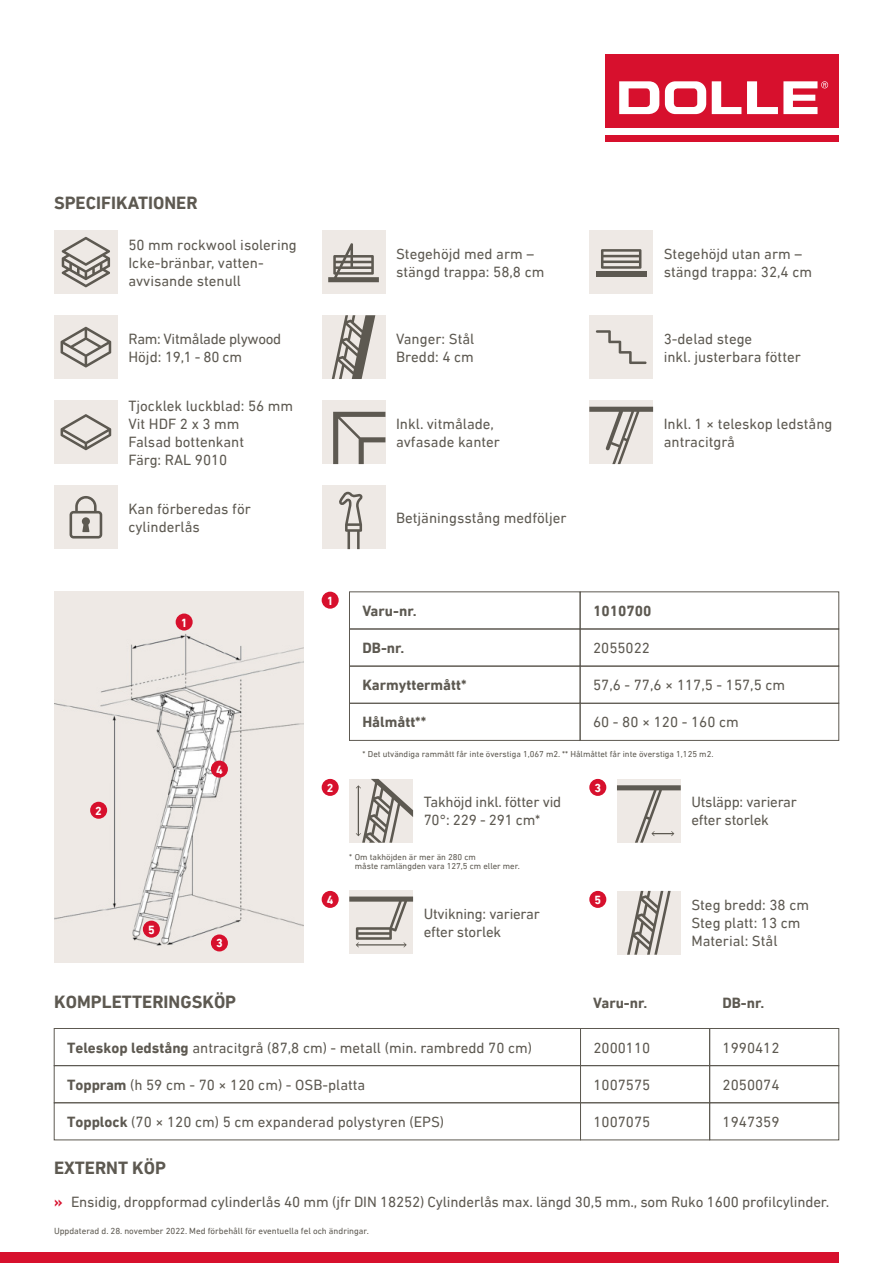
<style>
.page{position:relative;width:893px;height:1263px;background:#fff}
.page>*{position:absolute;margin:0;border:0;box-sizing:border-box;transform-origin:0 0}
.t1{font:700 18px "DIN Next LT Pro";color:#5d5951}
.t2{font:15px/18px "DIN Next LT Pro";color:#5d5951}
.t3{font:700 15px "DIN Next LT Pro";color:#5d5951}
.t4{font:15px/18px "DIN Next LT Pro";letter-spacing:-.02em;color:#5d5951}
.t5{font:700 12px "DIN Next LT Pro";color:#fff}
.t6{font:9px "DIN Next LT Pro";color:#5d5951}
.t7{font:8.7px/9px "DIN Next LT Pro";color:#5d5951}
.s1{font-weight:700}
.s2{font-weight:700;color:#d7102d}
</style>
<div class="page">
<div style="left:322px;top:400px;width:63px;height:64px;background:#eee9e5"></div>
<svg style="left:333px;top:412px;width:52px;height:52px"></svg>
<svg style="left:589px;top:400px;width:64px;height:7px"></svg>
<svg style="left:589px;top:407px;width:64px;height:57px;background:#cfcac5"></svg>
<div style="left:322px;top:315px;width:63px;height:64px;background:#eee9e5"></div>
<svg style="left:332px;top:315px;width:43px;height:64px"></svg>
<div style="left:54px;top:400px;width:64px;height:64px;background:#eee9e5"></div>
<svg style="left:61px;top:414px;width:50px;height:36px"></svg>
<div style="left:589px;top:315px;width:64px;height:64px;background:#eee9e5"></div>
<svg style="left:596px;top:330px;width:50px;height:34px"></svg>
<div style="left:54px;top:315px;width:64px;height:64px;background:#eee9e5"></div>
<svg style="left:61px;top:327px;width:50px;height:40px"></svg>
<div style="left:589px;top:230px;width:64px;height:64px;background:#eee9e5"></div>
<div style="left:596px;top:271px;width:50px;height:5px;background:#5d5951"></div>
<svg style="left:601px;top:249px;width:40px;height:20px"></svg>
<div style="left:322px;top:230px;width:63px;height:64px;background:#eee9e5"></div>
<svg style="left:328px;top:243px;width:51px;height:39px"></svg>
<div style="left:54px;top:230px;width:64px;height:64px;background:#eee9e5"></div>
<svg style="left:62px;top:237px;width:48px;height:50px"></svg>
<div style="left:617px;top:891px;width:64px;height:64px;background:#eee9e5"></div>
<svg style="left:627px;top:891px;width:44px;height:64px"></svg>
<div style="left:617px;top:779px;width:64px;height:64px;background:#eee9e5"></div>
<svg style="left:617px;top:785px;width:64px;height:58px"></svg>
<div style="left:349px;top:890px;width:64px;height:64px;background:#eee9e5"></div>
<svg style="left:349px;top:896px;width:64px;height:51px"></svg>
<img style="left:54px;top:592px;width:250px;height:370px">
<div style="left:349px;top:779px;width:64px;height:64px;background:#eee9e5"></div>
<svg style="left:356px;top:779px;width:57px;height:64px"></svg>
<div style="left:322px;top:592px;width:17px;height:17px;background:#d7102d;border-radius:50%"></div>
<div style="left:176px;top:613px;width:17px;height:17px;background:#d7102d;border-radius:50%"></div>
<div style="left:322px;top:779px;width:17px;height:17px;background:#d7102d;border-radius:50%"></div>
<div style="left:90px;top:802px;width:17px;height:17px;background:#d7102d;border-radius:50%"></div>
<div style="left:322px;top:891px;width:17px;height:17px;background:#d7102d;border-radius:50%"></div>
<div style="left:211px;top:761px;width:17px;height:17px;background:#d7102d;border-radius:50%"></div>
<div style="left:589px;top:779px;width:17px;height:17px;background:#d7102d;border-radius:50%"></div>
<div style="left:211px;top:934px;width:17px;height:17px;background:#d7102d;border-radius:50%"></div>
<div style="left:589px;top:891px;width:17px;height:17px;background:#d7102d;border-radius:50%"></div>
<div style="left:143px;top:921px;width:17px;height:17px;background:#d7102d;border-radius:50%"></div>
<div style="left:349px;top:592px;width:231px;height:37px;border:1px solid #5d5951"></div>
<div style="left:349px;top:703px;width:231px;height:38px;border:1px solid #5d5951"></div>
<div style="left:349px;top:666px;width:231px;height:37px;border:1px solid #5d5951"></div>
<div style="left:349px;top:629px;width:231px;height:37px;border:1px solid #5d5951"></div>
<div style="left:580px;top:592px;width:259px;height:37px;border:1px solid #5d5951"></div>
<div style="left:580px;top:703px;width:259px;height:38px;border:1px solid #5d5951"></div>
<div style="left:580px;top:666px;width:259px;height:37px;border:1px solid #5d5951"></div>
<div style="left:580px;top:629px;width:259px;height:37px;border:1px solid #5d5951"></div>
<div style="left:54px;top:1065px;width:527px;height:38px;border:1px solid #5d5951"></div>
<div style="left:54px;top:1028px;width:527px;height:38px;border:1px solid #5d5951"></div>
<div style="left:580px;top:1065px;width:130px;height:38px;border:1px solid #5d5951"></div>
<div style="left:709px;top:1065px;width:130px;height:38px;border:1px solid #5d5951"></div>
<div style="left:580px;top:1028px;width:130px;height:38px;border:1px solid #5d5951"></div>
<div style="left:709px;top:1028px;width:130px;height:38px;border:1px solid #5d5951"></div>
<div style="left:54px;top:485px;width:64px;height:64px;background:#eee9e5"></div>
<svg style="left:70px;top:496px;width:32px;height:42px"></svg>
<div style="left:322px;top:485px;width:63px;height:64px;background:#eee9e5"></div>
<svg style="left:339px;top:492px;width:24px;height:57px"></svg>
<div style="left:605px;top:54px;width:234px;height:87px;background:#d7102d"></div>
<div style="left:605px;top:128px;width:234px;height:6px;background:#fff"></div>
<svg style="left:619px;top:81px;width:209px;height:33px"></svg>
<div style="left:0;top:1252px;width:839px;height:11px;background:#d7102d"></div>
<p class="t1" style="left:54px;top:192px;width:145px">SPECIFIKATIONER</p>
<p class="t2" style="left:128px;top:235px;width:170px">50 mm rockwool isolering<br>Icke-bränbar, vatten&shy;avvisande stenull</p>
<p class="t4" style="left:128px;top:329px;width:154px">Ram: Vitmålade plywood<br>Höjd: 19,1 - 80 cm</p>
<p class="t2" style="left:128px;top:396px;width:166px">Tjocklek luckblad: 56 mm<br>Vit HDF 2 x 3 mm<br>Falsad bottenkant<br>Färg: RAL 9010</p>
<p class="t2" style="left:128px;top:500px;width:124px">Kan förberedas för cylinderlås</p>
<p class="t5" style="left:181px;top:615px;width:8px">1</p>
<p class="t5" style="left:95px;top:804px;width:8px">2</p>
<p class="t5" style="left:148px;top:922px;width:8px">5</p>
<p class="t5" style="left:216px;top:762px;width:8px">4</p>
<p class="t5" style="left:216px;top:936px;width:8px">3</p>
<p class="t2" style="left:396px;top:244px;width:150px">Stegehöjd med arm – stängd trappa: 58,8 cm</p>
<p class="t2" style="left:664px;top:244px;width:150px">Stegehöjd utan arm – stängd trappa: 32,4 cm</p>
<p class="t2" style="left:396px;top:329px;width:80px">Vanger: Stål<br>Bredd: 4 cm</p>
<p class="t2" style="left:664px;top:329px;width:139px">3-delad stege<br>inkl. justerbara fötter</p>
<p class="t2" style="left:396px;top:414px;width:106px">Inkl. vitmålade, avfasade kanter</p>
<p class="t2" style="left:664px;top:414px;width:170px">Inkl. 1 × teleskop ledstång antracitgrå</p>
<p class="t2" style="left:396px;top:509px;width:172px">Betjäningsstång medföljer</p>
<p class="t5" style="left:327px;top:593px;width:8px">1</p>
<p class="t5" style="left:327px;top:781px;width:8px">2</p>
<p class="t5" style="left:327px;top:893px;width:8px">4</p>
<p class="t3" style="left:362px;top:602px;width:56px">Varu-nr.</p>
<p class="t3" style="left:593px;top:602px;width:60px">1010700</p>
<p class="t3" style="left:362px;top:639px;width:44px">DB-nr.</p>
<p class="t2" style="left:593px;top:639px;width:58px">2055022</p>
<p class="t3" style="left:362px;top:676px;width:106px">Karmyttermått*</p>
<p class="t2" style="left:593px;top:676px;width:194px">57,6 - 77,6 × 117,5 - 157,5 cm</p>
<p class="t3" style="left:362px;top:714px;width:65px">Hålmått**</p>
<p class="t2" style="left:593px;top:713px;width:147px">60 - 80 × 120 - 160 cm</p>
<p class="t7" style="left:362px;top:750px;width:353px">* Det utvändiga rammått får inte överstiga 1,067 m2. ** Hålmåttet får inte överstiga 1,125 m2.</p>
<p class="t2" style="left:424px;top:793px;width:139px">Takhöjd inkl. fötter vid<br>70°: 229 - 291 cm*</p>
<p class="t7" style="left:355px;top:852px;width:166px;text-indent:-6px">* Om takhöjden är mer än 280 cm<br>måste ramlängden vara 127,5 cm eller mer.</p>
<p class="t2" style="left:424px;top:905px;width:118px">Utvikning: varierar efter storlek</p>
<p class="t5" style="left:594px;top:781px;width:8px">3</p>
<p class="t5" style="left:594px;top:893px;width:8px">5</p>
<p class="t2" style="left:691px;top:793px;width:107px">Utsläpp: varierar efter storlek</p>
<p class="t2" style="left:691px;top:896px;width:119px">Steg bredd: 38 cm<br>Steg platt: 13 cm<br>Material: Stål</p>
<p class="t1" style="left:54px;top:991px;width:183px">KOMPLETTERINGSKÖP</p>
<p class="t3" style="left:593px;top:994px;width:56px">Varu-nr.</p>
<p class="t3" style="left:722px;top:994px;width:44px">DB-nr.</p>
<p class="t2" style="left:67px;top:1038px;width:466px"><span class="s1">Teleskop ledstång</span> antracitgrå (87,8 cm) - metall (min. rambredd 70 cm)</p>
<p class="t2" style="left:593px;top:1038px;width:58px">2000110</p>
<p class="t2" style="left:723px;top:1038px;width:58px">1990412</p>
<p class="t2" style="left:67px;top:1075px;width:300px"><span class="s1">Toppram</span> (h 59 cm - 70 × 120 cm) - OSB-platta</p>
<p class="t2" style="left:593px;top:1075px;width:58px">1007575</p>
<p class="t2" style="left:723px;top:1075px;width:58px">2050074</p>
<p class="t2" style="left:67px;top:1113px;width:379px"><span class="s1">Topplock</span> (70 × 120 cm) 5 cm expanderad polystyren (EPS)</p>
<p class="t2" style="left:593px;top:1113px;width:58px">1007075</p>
<p class="t2" style="left:723px;top:1113px;width:58px">1947359</p>
<p class="t1" style="left:54px;top:1158px;width:113px">EXTERNT KÖP</p>
<p class="t2" style="left:54px;top:1193px;width:777px"><span class="s2">»</span> Ensidig, droppformad cylinderlås 40 mm (jfr DIN 18252) Cylinderlås max. längd 30,5 mm., som Ruko 1600 profilcylinder.</p>
<p class="t6" style="left:54px;top:1226px;width:316px">Uppdaterad d. 28. november 2022. Med förbehåll för eventuella fel och ändringar.</p>
</div>
